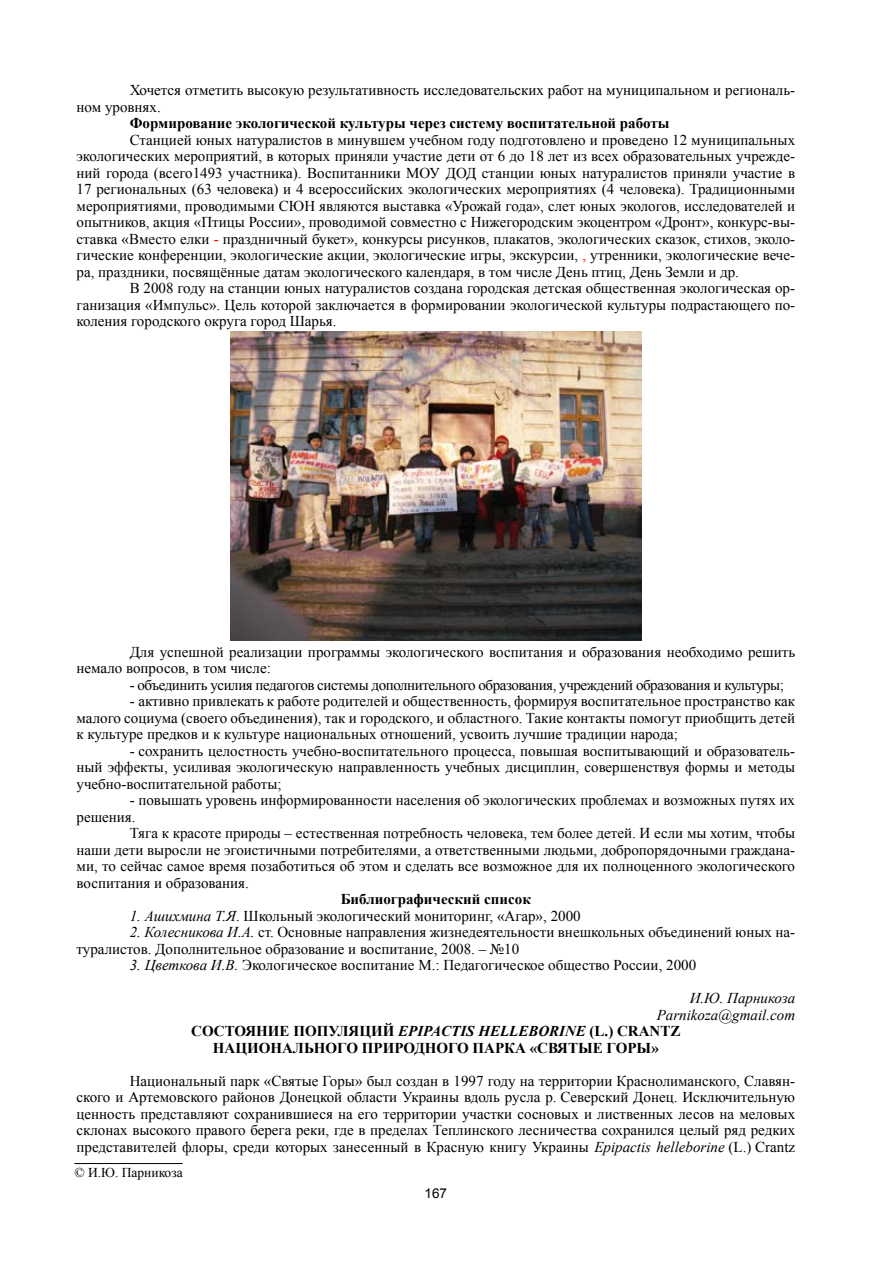
<style>
.page{position:relative;width:893px;height:1263px;background:#fff}
.page>*{position:absolute;margin:0;border:0;box-sizing:border-box;transform-origin:0 0}
.t1{font:15px/16.5px "Times New Roman";color:#000;text-align:justify}
.t2{font:700 15px "Times New Roman";color:#000}
.t3{font:15px "Times New Roman";letter-spacing:-.03em;color:#000}
.t4{font:italic 15px/16.5px "Times New Roman";color:#000;text-align:right}
.t5{font:italic 700 15px "Times New Roman";color:#000}
.t6{font:13.5px "Times New Roman";color:#000}
.t7{font:13.5px "Arial";color:#000}
.s1{color:#f00}
.s2{font-style:italic}
.s3{font-style:normal}
</style>
<div class="page">
<img style="left:230px;top:332px;width:411px;height:308px">
<hr style="left:74px;top:1163px;width:109px;height:1px;background:#000">
<p class="t1" style="left:130px;top:82px;width:667px">Хочется отметить высокую результативность исследовательских работ на муниципальном и региональ-</p>
<p class="t1" style="left:77px;top:98px;width:86px">ном уровнях.</p>
<p class="t2" style="left:130px;top:113px;width:541px">Формирование экологической культуры через систему воспитательной работы</p>
<p class="t1" style="left:130px;top:131px;width:667px">Станцией юных натуралистов в минувшем учебном году подготовлено и проведено 12 муниципальных</p>
<p class="t1" style="left:77px;top:148px;width:720px">экологических мероприятий, в которых приняли участие дети от 6 до 18 лет из всех образовательных учрежде-</p>
<p class="t1" style="left:77px;top:164px;width:720px">ний города (всего1493 участника). Воспитанники МОУ ДОД станции юных натуралистов приняли участие в</p>
<p class="t1" style="left:77px;top:181px;width:720px">17 региональных (63 человека) и 4 всероссийских экологических мероприятиях (4 человека). Традиционными</p>
<p class="t1" style="left:77px;top:197px;width:720px">мероприятиями, проводимыми СЮН являются выставка «Урожай года», слет юных экологов, исследователей и</p>
<p class="t1" style="left:77px;top:214px;width:720px">опытников, акция «Птицы России», проводимой совместно с Нижегородским экоцентром «Дронт», конкурс-вы-</p>
<p class="t1" style="left:77px;top:230px;width:720px">ставка «Вместо елки <span class="s1">-</span> праздничный букет», конкурсы рисунков, плакатов, экологических сказок, стихов, эколо-</p>
<p class="t1" style="left:77px;top:247px;width:720px">гические конференции, экологические акции, экологические игры, экскурсии, <span class="s1">,</span> утренники, экологические вече-</p>
<p class="t1" style="left:77px;top:263px;width:664px">ра, праздники, посвящённые датам экологического календаря, в том числе День птиц, День Земли и др.</p>
<p class="t1" style="left:130px;top:280px;width:667px">В 2008 году на станции юных натуралистов создана городская детская общественная экологическая ор-</p>
<p class="t1" style="left:77px;top:296px;width:720px">ганизация «Импульс». Цель которой заключается в формировании экологической культуры подрастающего по-</p>
<p class="t1" style="left:77px;top:313px;width:262px">коления городского округа город Шарья.</p>
<p class="t1" style="left:77px;top:643px;width:720px;text-indent:53px">Для успешной реализации программы экологического воспитания и образования необходимо решить немало вопросов, в том числе:</p>
<p class="t3" style="left:130px;top:674px;width:656px">- объединить усилия педагогов системы дополнительного образования, учреждений образования и культуры;</p>
<p class="t1" style="left:77px;top:692px;width:720px;text-indent:53px">- активно привлекать к работе родителей и общественность, формируя воспитательное пространство как малого социума (своего объединения), так и городского, и областного. Такие контакты помогут приобщить детей к культуре предков и к культуре национальных отношений, усвоить лучшие традиции народа;</p>
<p class="t1" style="left:77px;top:742px;width:720px;text-indent:53px">- сохранить целостность учебно-воспитательного процесса, повышая воспитывающий и образователь&shy;ный эффекты, усиливая экологическую направленность учебных дисциплин, совершенствуя формы и методы учебно-воспитательной работы;</p>
<p class="t1" style="left:130px;top:791px;width:667px">- повышать уровень информированности населения об экологических проблемах и возможных путях их</p>
<p class="t1" style="left:77px;top:808px;width:61px">решения.</p>
<p class="t1" style="left:130px;top:824px;width:667px">Тяга к красоте природы – естественная потребность человека, тем более детей. И если мы хотим, чтобы</p>
<p class="t1" style="left:77px;top:841px;width:720px">наши дети выросли не эгоистичными потребителями, а ответственными людьми, добропорядочными граждана-</p>
<p class="t1" style="left:77px;top:857px;width:720px">ми, то сейчас самое время позаботиться об этом и сделать все возможное для их полноценного экологического</p>
<p class="t1" style="left:77px;top:874px;width:174px">воспитания и образования.</p>
<p class="t2" style="left:341px;top:889px;width:192px">Библиографический список</p>
<p class="t1" style="left:130px;top:907px;width:452px"><span class="s2">1. Ашихмина Т.Я</span>. Школьный экологический мониторинг, «Агар», 2000</p>
<p class="t1" style="left:77px;top:923px;width:720px;text-indent:53px"><span class="s2">2. Колесникова И.А.</span> ст. Основные направления жизнедеятельности внешкольных объединений юных на&shy;туралистов. Дополнительное образование и воспитание, 2008. – №10</p>
<p class="t1" style="left:130px;top:956px;width:568px"><span class="s2">3. Цветкова И.В.</span> Экологическое воспитание М.: Педагогическое общество России, 2000</p>
<p class="t4" style="left:657px;top:989px;width:140px">И.Ю. Парникоза<br>Parnikoza@gmail.com</p>
<p class="t2" style="left:191px;top:1021px;width:12px">СОСТОЯНИЕ</p>
<p class="t2" style="left:293px;top:1021px;width:13px">ПОПУЛЯЦИЙ</p>
<p class="t5" style="left:398px;top:1020px;width:284px">EPIPACTIS HELLEBORINE <span class="s3">(L.) CRANTZ</span></p>
<p class="t2" style="left:213px;top:1037px;width:13px">НАЦИОНАЛ</p>
<p class="t2" style="left:304px;top:1037px;width:22px">ЬНОГО</p>
<p class="t2" style="left:362px;top:1037px;width:12px">ПРИРО</p>
<p class="t2" style="left:414px;top:1037px;width:23px">ДНОГО</p>
<p class="t2" style="left:473px;top:1037px;width:12px">ПАР</p>
<p class="t2" style="left:504px;top:1037px;width:45px">КА «СВЯТЫЕ</p>
<p class="t2" style="left:607px;top:1037px;width:13px">ГОРЫ</p>
<p class="t2" style="left:651px;top:1037px;width:9px">»</p>
<p class="t1" style="left:77px;top:1072px;width:720px;text-indent:53px">Национальный парк «Святые Горы» был создан в 1997 году на территории Краснолиманского, Славян&shy;ского и Артемовского районов Донецкой области Украины вдоль русла р. С еверский Донец. Исключительную ценность представляют сохранившиеся на его территории участки сосновых и лиственных лесов на меловых склонах высокого правого берега реки, где в пределах Теплинского лесничества сохранился целый ряд редких представителей флоры, среди которых занесенный в Красную книгу Украины <span class="s2">Epipactis helleborine</span> (L.) Crantz</p>
<p class="t6" style="left:74px;top:1163px;width:110px">© И.Ю. Парникоза</p>
<p class="t7" style="left:425px;top:1184px;width:16px">167</p>
</div>
